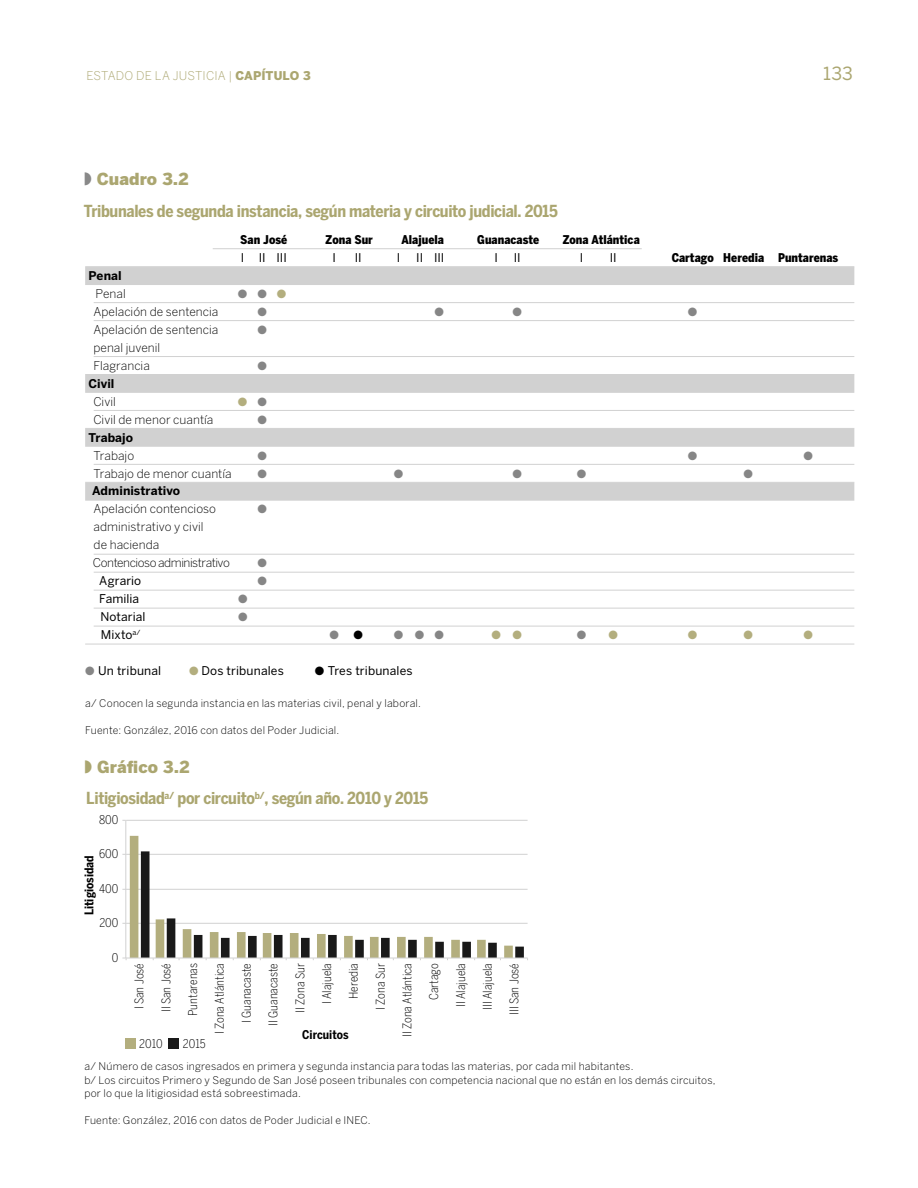
<style>
.page{position:relative;width:918px;height:1188px;background:#fff}
.page>*{position:absolute;margin:0;border:0;box-sizing:border-box;transform-origin:0 0}
.t1{font:18px "Benton Sans";color:#aba670}
.t2{font:700 16.5px "Benton Sans Cond";letter-spacing:-.02em;color:#aba670}
.t3{font:900 16.5px "Benton Sans";letter-spacing:.005em;color:#aba670}
.t4{font:300 12px/18px "Benton Sans";color:#000}
.t5{font:300 12px "Benton Sans Cond";color:#000}
.t6{font:12px "Benton Sans";letter-spacing:.01em;color:#000}
.t7{font:900 12px "Benton Sans Cond";letter-spacing:.005em;color:#000}
.t8{font:700 12px "Benton Sans";letter-spacing:.005em;color:#000}
.t9{font:300 12px "Benton Sans";letter-spacing:.01em;color:#aba670}
.t10{font:12px "Zapf Dingbats ITC";color:#868686}
.t11{font:700 12px "Benton Sans Cond";color:#000}
.t12{font:12px "Zapf Dingbats ITC";color:#b3ae7e}
.t13{font:300 10.5px/13.5px "Benton Sans";letter-spacing:.02em;color:#000}
.s1{font-weight:900}
.s2{color:#898989}
.s3{color:#b3ae7e}
.s4{color:#868686}
</style>
<div class="page">
<div style="left:126px;top:1038px;width:10px;height:10px;background:#b3ae7e"></div>
<div style="left:169px;top:1038px;width:10px;height:10px;background:#191919"></div>
<hr style="left:126px;top:923px;width:402px;height:1px;background:#d1d1d1">
<hr style="left:126px;top:889px;width:402px;height:1px;background:#d1d1d1">
<hr style="left:126px;top:854px;width:402px;height:1px;background:#d1d1d1">
<hr style="left:126px;top:820px;width:402px;height:1px;background:#d1d1d1">
<svg style="left:130px;top:836px;width:11px;height:122px"></svg>
<hr style="left:125px;top:820px;width:1px;height:138px;background:#d1d1d1">
<hr style="left:126px;top:958px;width:402px;height:1px;background:#d1d1d1">
<svg style="left:141px;top:851px;width:387px;height:109px"></svg>
<hr style="left:213px;top:248px;width:429px;height:1px;background:#d1d1d1">
<hr style="left:85px;top:266px;width:769px;height:1px;background:#d1d1d1">
<div style="left:85px;top:267px;width:769px;height:18px;background:#d1d1d1"></div>
<hr style="left:94px;top:302px;width:760px;height:1px;background:#d1d1d1">
<hr style="left:94px;top:320px;width:760px;height:1px;background:#d1d1d1">
<hr style="left:94px;top:356px;width:760px;height:1px;background:#d1d1d1">
<hr style="left:85px;top:374px;width:769px;height:1px;background:#d1d1d1">
<div style="left:85px;top:375px;width:769px;height:18px;background:#d1d1d1"></div>
<hr style="left:94px;top:410px;width:760px;height:1px;background:#d1d1d1">
<hr style="left:85px;top:428px;width:769px;height:1px;background:#d1d1d1">
<div style="left:85px;top:429px;width:769px;height:18px;background:#d1d1d1"></div>
<hr style="left:94px;top:464px;width:760px;height:1px;background:#d1d1d1">
<hr style="left:85px;top:482px;width:769px;height:1px;background:#d1d1d1">
<div style="left:85px;top:483px;width:769px;height:18px;background:#d1d1d1"></div>
<hr style="left:94px;top:554px;width:760px;height:1px;background:#d1d1d1">
<hr style="left:94px;top:572px;width:760px;height:1px;background:#d1d1d1">
<hr style="left:94px;top:590px;width:760px;height:1px;background:#d1d1d1">
<hr style="left:94px;top:608px;width:760px;height:1px;background:#d1d1d1">
<hr style="left:94px;top:626px;width:760px;height:1px;background:#d1d1d1">
<hr style="left:85px;top:644px;width:769px;height:1px;background:#d1d1d1">
<p class="t9" style="left:87px;top:68px;width:226px">ESTADO DE LA JUSTICIA | <span class="s1">CAPÍTULO 3</span></p>
<h1 class="t1" style="left:823px;top:62px;width:31px">133</h1>
<h2 class="t3" style="left:84px;top:169px;width:106px"><span class="s2">◗</span> Cuadro 3.2</h2>
<h2 class="t2" style="left:84px;top:201px;width:475px">Tribunales de segunda instancia, según materia y circuito judicial. 2015</h2>
<p class="t7" style="left:240px;top:232px;width:49px">San José</p>
<p class="t7" style="left:326px;top:232px;width:49px">Zona Sur</p>
<p class="t7" style="left:401px;top:232px;width:44px">Alajuela</p>
<p class="t7" style="left:477px;top:232px;width:64px">Guanacaste</p>
<p class="t7" style="left:563px;top:232px;width:79px">Zona Atlántica</p>
<p class="t6" style="left:241px;top:250px;width:47px">I II III</p>
<p class="t6" style="left:332px;top:250px;width:5px">I</p>
<p class="t6" style="left:355px;top:250px;width:8px">II</p>
<p class="t6" style="left:397px;top:250px;width:5px">I</p>
<p class="t6" style="left:416px;top:250px;width:30px">II III</p>
<p class="t6" style="left:494px;top:250px;width:5px">I</p>
<p class="t6" style="left:514px;top:250px;width:8px">II</p>
<p class="t6" style="left:580px;top:250px;width:5px">I</p>
<p class="t6" style="left:610px;top:250px;width:8px">II</p>
<p class="t7" style="left:672px;top:250px;width:168px">Cartago Heredia Puntarenas</p>
<p class="t8" style="left:89px;top:268px;width:35px">Penal</p>
<p class="t4" style="left:96px;top:284px;width:32px">Penal</p>
<p class="t10" style="left:238px;top:288px;width:50px">●●<span class="s3">●</span></p>
<p class="t4" style="left:93px;top:302px;width:126px">Apelación de sentencia</p>
<p class="t10" style="left:257px;top:306px;width:11px">●</p>
<p class="t10" style="left:434px;top:306px;width:11px">●</p>
<p class="t10" style="left:512px;top:306px;width:11px">●</p>
<p class="t10" style="left:688px;top:306px;width:11px">●</p>
<p class="t4" style="left:93px;top:320px;width:126px">Apelación de sentencia</p>
<p class="t10" style="left:257px;top:324px;width:11px">●</p>
<p class="t4" style="left:93px;top:338px;width:68px">penal juvenil<br>Flagrancia</p>
<p class="t10" style="left:258px;top:360px;width:11px">●</p>
<p class="t8" style="left:89px;top:376px;width:27px">Civil</p>
<p class="t4" style="left:93px;top:392px;width:24px">Civil</p>
<p class="t4" style="left:93px;top:410px;width:121px">Civil de menor cuantía</p>
<p class="t10" style="left:257px;top:414px;width:11px">●</p>
<p class="t8" style="left:89px;top:430px;width:46px">Trabajo</p>
<p class="t4" style="left:93px;top:446px;width:42px">Trabajo</p>
<p class="t10" style="left:257px;top:450px;width:11px">●</p>
<p class="t10" style="left:688px;top:450px;width:11px">●</p>
<p class="t10" style="left:803px;top:450px;width:11px">●</p>
<p class="t4" style="left:93px;top:464px;width:140px">Trabajo de menor cuantía</p>
<p class="t10" style="left:257px;top:468px;width:11px">●</p>
<p class="t10" style="left:394px;top:468px;width:11px">●</p>
<p class="t10" style="left:512px;top:468px;width:11px">●</p>
<p class="t10" style="left:577px;top:468px;width:11px">●</p>
<p class="t10" style="left:743px;top:468px;width:11px">●</p>
<p class="t8" style="left:92px;top:484px;width:90px">Administrativo</p>
<p class="t4" style="left:93px;top:500px;width:124px">Apelación contencioso</p>
<p class="t10" style="left:257px;top:504px;width:11px">●</p>
<p class="t4" style="left:93px;top:518px;width:138px">administrativo y civil<br>de hacienda<br>Contencioso administrativo</p>
<p class="t10" style="left:258px;top:558px;width:11px">●</p>
<p class="t6" style="left:99px;top:574px;width:44px">Agrario</p>
<p class="t10" style="left:258px;top:576px;width:11px">●</p>
<p class="t6" style="left:99px;top:592px;width:41px">Familia</p>
<p class="t10" style="left:238px;top:594px;width:11px">●</p>
<p class="t6" style="left:100px;top:610px;width:46px">Notarial</p>
<p class="t10" style="left:238px;top:612px;width:11px">●</p>
<p class="t6" style="left:101px;top:628px;width:41px">Mixto<sup>a/</sup></p>
<p class="t10" style="left:394px;top:629px;width:51px">●●●</p>
<p class="t12" style="left:688px;top:629px;width:11px">●</p>
<p class="t12" style="left:743px;top:629px;width:11px">●</p>
<p class="t12" style="left:803px;top:629px;width:11px">●</p>
<p class="t6" style="left:85px;top:664px;width:78px"><span class="s4">●</span> Un tribunal</p>
<p class="t6" style="left:189px;top:664px;width:96px"><span class="s3">●</span> Dos tribunales</p>
<p class="t6" style="left:315px;top:664px;width:99px">● Tres tribunales</p>
<p class="t13" style="left:85px;top:696px;width:337px">a/ Conocen la segunda instancia en las materias civil, penal y laboral.</p>
<p class="t13" style="left:85px;top:723px;width:256px">Fuente: González, 2016 con datos del Poder Judicial.</p>
<h2 class="t3" style="left:85px;top:757px;width:107px">◗ Gráfico 3.2</h2>
<h2 class="t2" style="left:86px;top:789px;width:343px">Litigiosidad<sup>a/</sup> por circuito<sup>b/</sup>, según año. 2010 y 2015</h2>
<p class="t5" style="left:99px;top:812px;width:21px">800</p>
<p class="t5" style="left:99px;top:847px;width:21px">600</p>
<p class="t11" style="left:82px;top:915px;width:61px;rotate:-90deg">Litigiosidad</p>
<p class="t5" style="left:99px;top:881px;width:21px">400</p>
<p class="t5" style="left:99px;top:916px;width:21px">200</p>
<p class="t5" style="left:112px;top:950px;width:8px">0</p>
<p class="t5" style="left:132px;top:1009px;width:48px;rotate:-90deg">I San José</p>
<p class="t5" style="left:159px;top:1012px;width:50px;rotate:-90deg">II San José</p>
<p class="t5" style="left:186px;top:1016px;width:55px;rotate:-90deg">Puntarenas</p>
<p class="t5" style="left:213px;top:1034px;width:73px;rotate:-90deg">I Zona Atlántica</p>
<p class="t5" style="left:239px;top:1023px;width:61px;rotate:-90deg">I Guanacaste</p>
<p class="t5" style="left:266px;top:1026px;width:64px;rotate:-90deg">II Guanacaste</p>
<p class="t5" style="left:293px;top:1013px;width:51px;rotate:-90deg">II Zona Sur</p>
<p class="t5" style="left:320px;top:1004px;width:43px;rotate:-90deg">I Alajuela</p>
<p class="t5" style="left:347px;top:999px;width:38px;rotate:-90deg">Heredia</p>
<p class="t5" style="left:373px;top:1010px;width:48px;rotate:-90deg">I Zona Sur</p>
<p class="t5" style="left:400px;top:1037px;width:76px;rotate:-90deg">II Zona Atlántica</p>
<p class="t5" style="left:427px;top:1000px;width:39px;rotate:-90deg">Cartago</p>
<p class="t5" style="left:454px;top:1007px;width:45px;rotate:-90deg">II Alajuela</p>
<p class="t5" style="left:481px;top:1010px;width:48px;rotate:-90deg">III Alajuela</p>
<p class="t5" style="left:507px;top:1015px;width:53px;rotate:-90deg">III San José</p>
<p class="t11" style="left:302px;top:1028px;width:48px">Circuitos</p>
<p class="t5" style="left:139px;top:1037px;width:25px">2010</p>
<p class="t5" style="left:183px;top:1037px;width:24px">2015</p>
<p class="t13" style="left:84px;top:1060px;width:633px">a/ Número de casos ingresados en primera y segunda instancia para todas las materias, por cada mil habitantes.<br>b/ Los circuitos Primero y Segundo de San José poseen tribunales con competencia nacional que no están en los demás circuitos, por lo que la litigiosidad está sobreestimada.</p>
<p class="t13" style="left:84px;top:1114px;width:288px">Fuente: González, 2016 con datos de Poder Judicial e INEC.</p>
</div>
